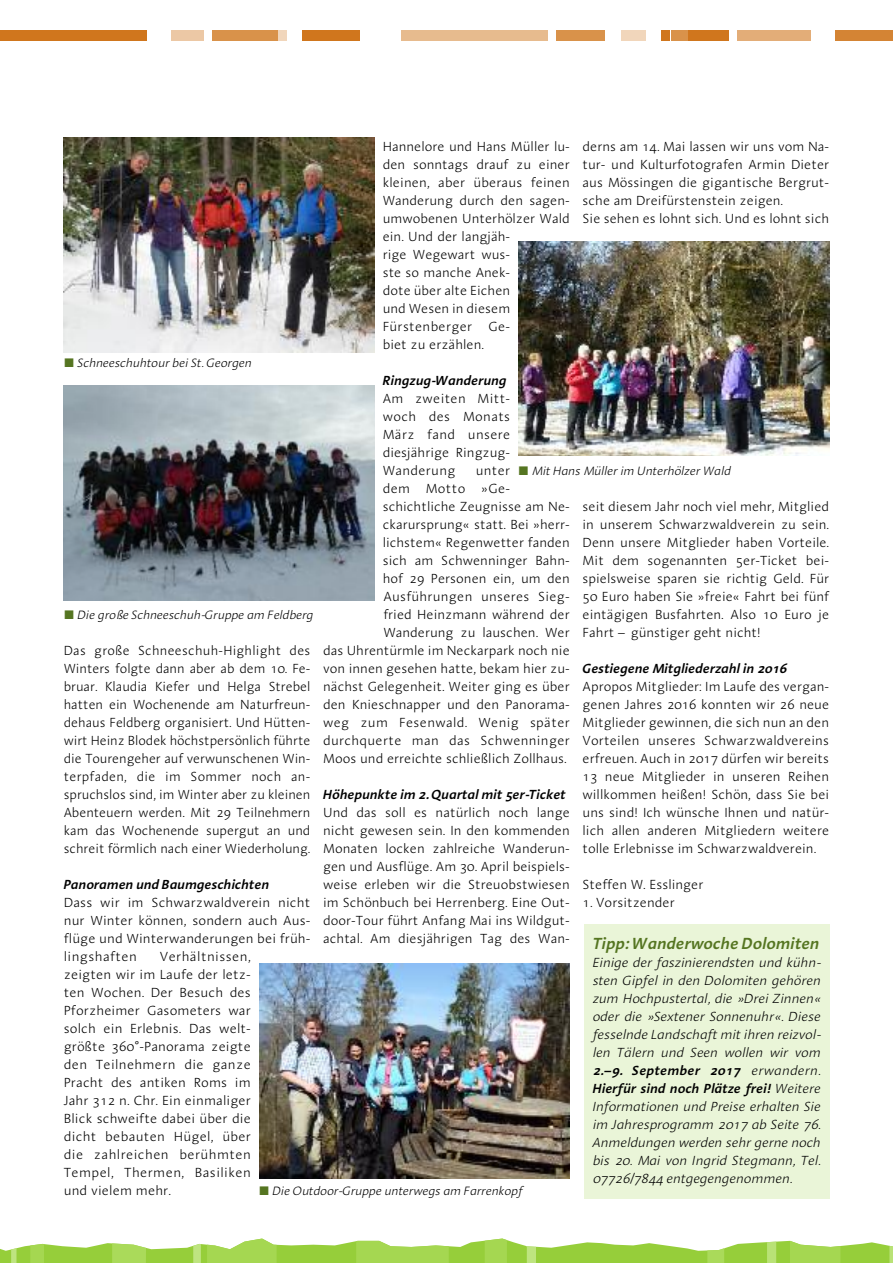
<style>
.page{position:relative;width:893px;height:1263px;background:#fff}
.page>*{position:absolute;margin:0;border:0;box-sizing:border-box;transform-origin:0 0}
.t1{font:italic 600 16.5px "Linotype Aroma";color:#557521}
.t2{font:300 13.5px/18px "Linotype Aroma";color:#000;text-align:justify}
.t3{font:italic 300 13.5px/18px "Linotype Aroma";color:#000;text-align:justify}
.t4{font:italic 600 13.5px "Linotype Aroma";color:#000}
.t5{font:300 13.5px "Linotype Aroma";letter-spacing:.02em;color:#000}
.t6{font:italic 300 12.3px "Linotype Aroma";letter-spacing:-.005em;color:#000}
.s1{color:#557521}
.s2{font-weight:600}
</style>
<div class="page">
<svg style="left:0;top:1238px;width:893px;height:25px"></svg>
<div style="left:0;top:30px;width:147px;height:10px;background:#d0761d"></div>
<div style="left:171px;top:30px;width:33px;height:10px;background:#ecc8a5"></div>
<div style="left:212px;top:30px;width:65px;height:10px;background:#d9924a"></div>
<div style="left:278px;top:30px;width:8px;height:10px;background:#f1d6bb"></div>
<div style="left:303px;top:30px;width:57px;height:10px;background:#d0761d"></div>
<div style="left:401px;top:30px;width:147px;height:10px;background:#e7bb8e"></div>
<div style="left:556px;top:30px;width:49px;height:10px;background:#d9924a"></div>
<div style="left:621px;top:30px;width:24px;height:10px;background:#f1d6bb"></div>
<div style="left:662px;top:30px;width:8px;height:10px;background:#d0761d"></div>
<div style="left:671px;top:30px;width:16px;height:10px;background:#d9924a"></div>
<div style="left:688px;top:30px;width:41px;height:10px;background:#d0761d"></div>
<div style="left:737px;top:30px;width:73px;height:10px;background:#e3ad78"></div>
<div style="left:835px;top:30px;width:58px;height:10px;background:#d48434"></div>
<img style="left:64px;top:385px;width:310px;height:215px">
<img style="left:64px;top:138px;width:310px;height:214px">
<img style="left:259px;top:964px;width:311px;height:214px">
<img style="left:519px;top:241px;width:310px;height:215px">
<div style="left:584px;top:924px;width:245px;height:275px;background:#eaf5d8"></div>
<p class="t2" style="left:383px;top:137px;width:189px;text-align:left">Hannelore und Hans Müller lu&shy;den sonntags drauf zu einer kleinen, aber überaus feinen<br>Wanderung durch den sagen&shy;umwobenen Unterhölzer Wald ein. Und der langjäh-<br>rige Wegewart wus-<br>ste so manche Anek-<br>dote über alte Eichen<br>und Wesen in diesem<br>Fürstenberger Ge-<br>biet zu erzählen.</p>
<p class="t4" style="left:383px;top:371px;width:125px">Ringzug-Wanderung</p>
<p class="t2" style="left:383px;top:389px;width:129px">Am zweiten Mitt&shy;woch des Monats März fand unsere diesjährige Ringzug-Wanderung</p>
<p class="t2" style="left:583px;top:137px;width:248px;text-align:left">derns am 14. Mai lassen wir uns vom Na&shy;tur- und Kulturfotografen Armin Dieter aus Mössingen die gigantische Bergrut&shy;sche am Dreifürstenstein zeigen.<br>Sie sehen es lohnt sich. Und es lohnt sich</p>
<p class="t6" style="left:64px;top:355px;width:189px"><span class="s1">■</span> Schneeschuhtour bei St. Georgen</p>
<p class="t6" style="left:519px;top:463px;width:214px"><span class="s1">■</span> Mit Hans Müller im Unterhölzer Wald</p>
<p class="t2" style="left:476px;top:461px;width:36px">unter</p>
<p class="t5" style="left:383px;top:480px;width:129px">dem Motto »Ge-</p>
<p class="t2" style="left:383px;top:497px;width:189px">schichtliche Zeugnisse am Ne-</p>
<p class="t2" style="left:383px;top:515px;width:189px">ckarursprung« statt. Bei »herr-</p>
<p class="t2" style="left:383px;top:533px;width:189px">lichstem« Regenwetter fanden</p>
<p class="t2" style="left:383px;top:551px;width:189px">sich am Schwenninger Bahn-</p>
<p class="t2" style="left:383px;top:569px;width:189px">hof 29 Personen ein, um den</p>
<p class="t5" style="left:383px;top:588px;width:188px">Ausführungen unseres Sieg-</p>
<p class="t2" style="left:383px;top:605px;width:188px">fried Heinzmann während der</p>
<p class="t2" style="left:383px;top:623px;width:188px">Wanderung zu lauschen. Wer</p>
<p class="t2" style="left:323px;top:641px;width:248px">das Uhrentürmle im Neckarpark noch nie</p>
<p class="t2" style="left:323px;top:659px;width:248px">von innen gesehen hatte, bekam hier zu-</p>
<p class="t2" style="left:323px;top:677px;width:248px">nächst Gelegenheit. Weiter ging es über</p>
<p class="t2" style="left:323px;top:695px;width:248px">den Knieschnapper und den Panorama-</p>
<p class="t5" style="left:323px;top:714px;width:248px">weg zum Fesenwald. Wenig später</p>
<p class="t5" style="left:323px;top:732px;width:248px">durchquerte man das Schwenninger</p>
<p class="t2" style="left:323px;top:749px;width:245px">Moos und erreichte schließlich Zollhaus.</p>
<p class="t4" style="left:323px;top:785px;width:244px">Höhepunkte im 2. Quartal mit 5er-Ticket</p>
<p class="t2" style="left:323px;top:803px;width:248px">Und das soll es natürlich noch lange nicht gewesen sein. In den kommenden Monaten locken zahlreiche Wanderun&shy;gen und Ausflüge. Am 30. April beispiels&shy;weise erleben wir die Streuobstwiesen im Schönbuch bei Herrenberg. Eine Out&shy;door-Tour führt Anfang Mai ins Wildgut&shy;achtal. Am diesjährigen Tag des Wan-</p>
<p class="t2" style="left:583px;top:497px;width:248px">seit diesem Jahr noch viel mehr, Mitglied in unserem Schwarzwaldverein zu sein.<br>Denn unsere Mitglieder haben Vorteile.<br>Mit dem sogenannten 5er-Ticket bei&shy;spielsweise sparen sie richtig Geld. Für 50 Euro haben Sie »freie« Fahrt bei fünf eintägigen Busfahrten. Also 10 Euro je Fahrt – günstiger geht nicht!</p>
<p class="t4" style="left:583px;top:659px;width:206px">Gestiegene Mitgliederzahl in 2016</p>
<p class="t2" style="left:583px;top:677px;width:248px">Apropos Mitglieder: Im Laufe des vergan&shy;genen Jahres 2016 konnten wir 26 neue Mitglieder gewinnen, die sich nun an den Vorteilen unseres Schwarzwaldvereins erfreuen. Auch in 2017 dürfen wir bereits 13 neue Mitglieder in unseren Reihen willkommen heißen! Schön, dass Sie bei uns sind! Ich wünsche Ihnen und natür&shy;lich allen anderen Mitgliedern weitere tolle Erlebnisse im Schwarzwaldverein.</p>
<p class="t2" style="left:583px;top:875px;width:122px">Steffen W. Esslinger</p>
<p class="t2" style="left:583px;top:893px;width:94px">1. Vorsitzender</p>
<p class="t6" style="left:64px;top:607px;width:251px"><span class="s1">■</span> Die große Schneeschuh-Gruppe am Feldberg</p>
<p class="t2" style="left:64px;top:641px;width:248px">Das große Schneeschuh-Highlight des Winters folgte dann aber ab dem 10. Fe&shy;bruar. Klaudia Kiefer und Helga Strebel hatten ein Wochenende am Naturfreun&shy;dehaus Feldberg organisiert. Und Hütten&shy;wirt Heinz Blodek höchstpersönlich führte die Tourengeher auf verwunschenen Win&shy;terpfaden, die im Sommer noch an&shy;spruchslos sind, im Winter aber zu kleinen Abenteuern werden. Mit 29 Teilnehmern kam das Wochenende supergut an und schreit förmlich nach einer Wiederholung.</p>
<p class="t4" style="left:64px;top:875px;width:207px">Panoramen und Baumgeschichten</p>
<p class="t2" style="left:64px;top:893px;width:248px">Dass wir im Schwarzwaldverein nicht nur Winter können, sondern auch Aus&shy;flüge und Winterwanderungen bei früh&shy;lingshaften</p>
<p class="t1" style="left:593px;top:933px;width:228px">Tipp: Wanderwoche Dolomiten</p>
<p class="t3" style="left:593px;top:953px;width:230px">Einige der faszinierendsten und kühn&shy;sten Gipfel in den Dolomiten gehören zum Hochpustertal, die »Drei Zinnen« oder die »Sextener Sonnenuhr«. Diese fesselnde Landschaft mit ihren reizvol&shy;len Tälern und Seen wollen wir vom <span class="s2">2.–9. September 2017</span> erwandern.<br><span class="s2">Hierfür sind noch Plätze frei!</span> Weitere Informationen und Preise erhalten Sie im Jahresprogramm 2017 ab Seite 76.<br>Anmeldungen werden sehr gerne noch bis 20. Mai von Ingrid Stegmann, Tel.<br>07726/7844 entgegengenommen.</p>
<p class="t2" style="left:64px;top:947px;width:189px;text-indent:96px">Verhältnissen, zeigten wir im Laufe der letz&shy;ten Wochen. Der Besuch des Pforzheimer Gasometers war solch ein Erlebnis. Das welt&shy;größte 360°-Panorama zeigte den Teilnehmern die ganze Pracht des antiken Roms im Jahr 312 n. Chr. Ein einmaliger Blick schweifte dabei über die dicht bebauten Hügel, über die zahlreichen berühmten Tempel, Thermen, Basiliken und vielem mehr.</p>
<p class="t6" style="left:259px;top:1183px;width:265px"><span class="s1">■</span> Die Outdoor-Gruppe unterwegs am Farrenkopf</p>
</div>
